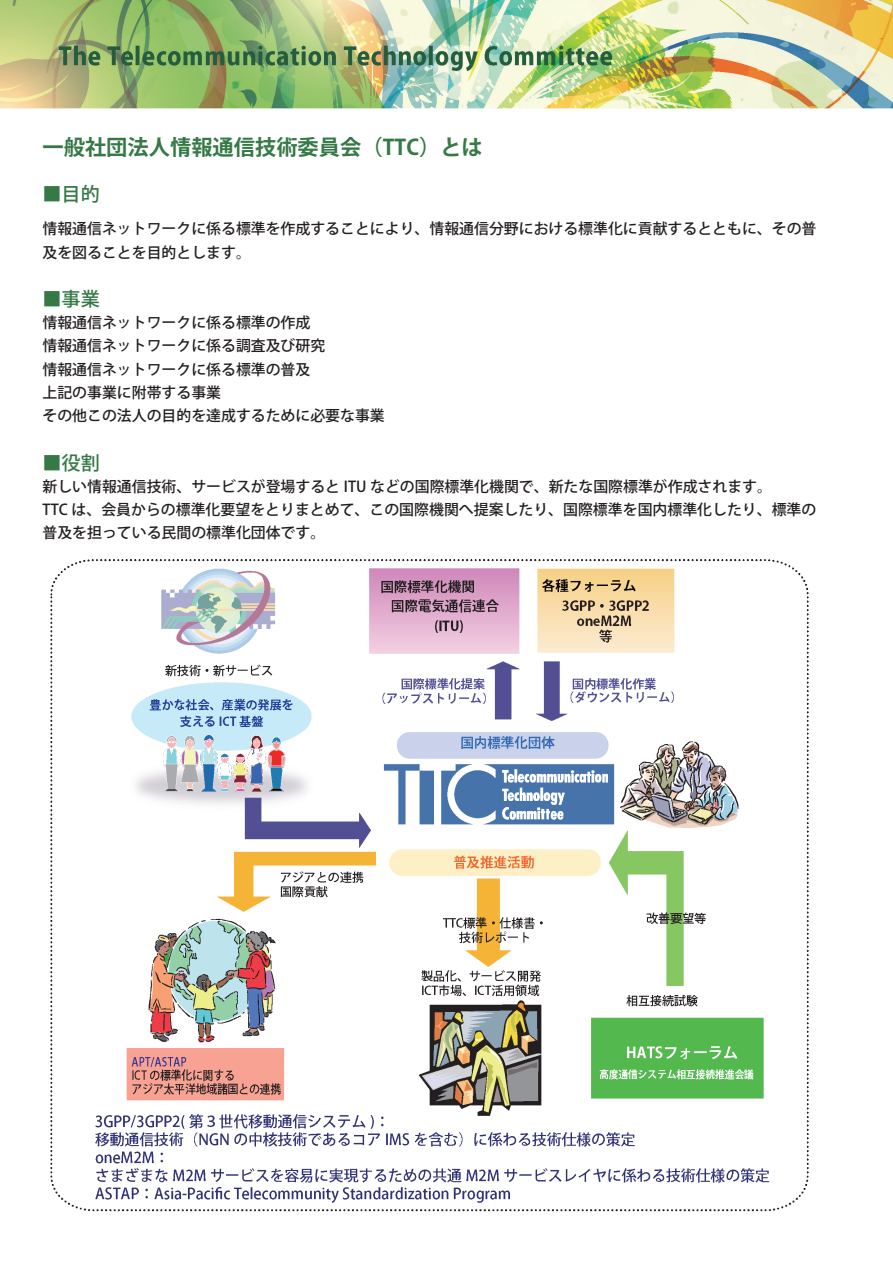
<style>
.page{position:relative;width:893px;height:1263px;background:#fff}
.page>*{position:absolute;margin:0;border:0;box-sizing:border-box;transform-origin:0 0}
.t1{font:700 21.3px "Koz Go Pro";color:#347946}
.見出し2{font:500 19.2px "Koz Go Pro";color:#347946}
.本文{font:500 14.85px/23.4px "Koz Go Pro";color:#231f20}
</style>
<div class="page">
<img style="left:0;top:0;width:893px;height:109px">
<img style="left:50px;top:559px;width:759px;height:653px">
<p class="t1" style="left:43px;top:133px;width:442px">一般社団法人情報通信技術委員会（TTC）とは</p>
<p class="見出し2" style="left:43px;top:181px;width:59px">■目的</p>
<p class="本文" style="left:43px;top:218px;width:775px">情報通信ネットワークに係る標準を作成することにより、情報通信分野における標準化に貢献するとともに、その普及を図ることを目的とします。</p>
<p class="見出し2" style="left:43px;top:287px;width:59px">■事業</p>
<p class="本文" style="left:43px;top:311px;width:269px">情報通信ネットワークに係る標準の作成</p>
<p class="本文" style="left:43px;top:335px;width:284px">情報通信ネットワークに係る調査及び研究</p>
<p class="本文" style="left:43px;top:358px;width:269px">情報通信ネットワークに係る標準の普及</p>
<p class="本文" style="left:43px;top:381px;width:180px">上記の事業に附帯する事業</p>
<p class="本文" style="left:43px;top:405px;width:344px">その他この法人の目的を達成するために必要な事業</p>
<p class="見出し2" style="left:43px;top:450px;width:59px">■役割</p>
<p class="本文" style="left:43px;top:475px;width:731px">新しい情報通信技術、サービスが登場すると ITU などの国際標準化機関で、新たな国際標準が作成されます。</p>
<p class="本文" style="left:43px;top:498px;width:775px">TTC は、会員からの標準化要望をとりまとめて、この国際機関へ提案したり、国際標準を国内標準化したり、標準の普及を担っている民間の標準化団体です。</p>
</div>
